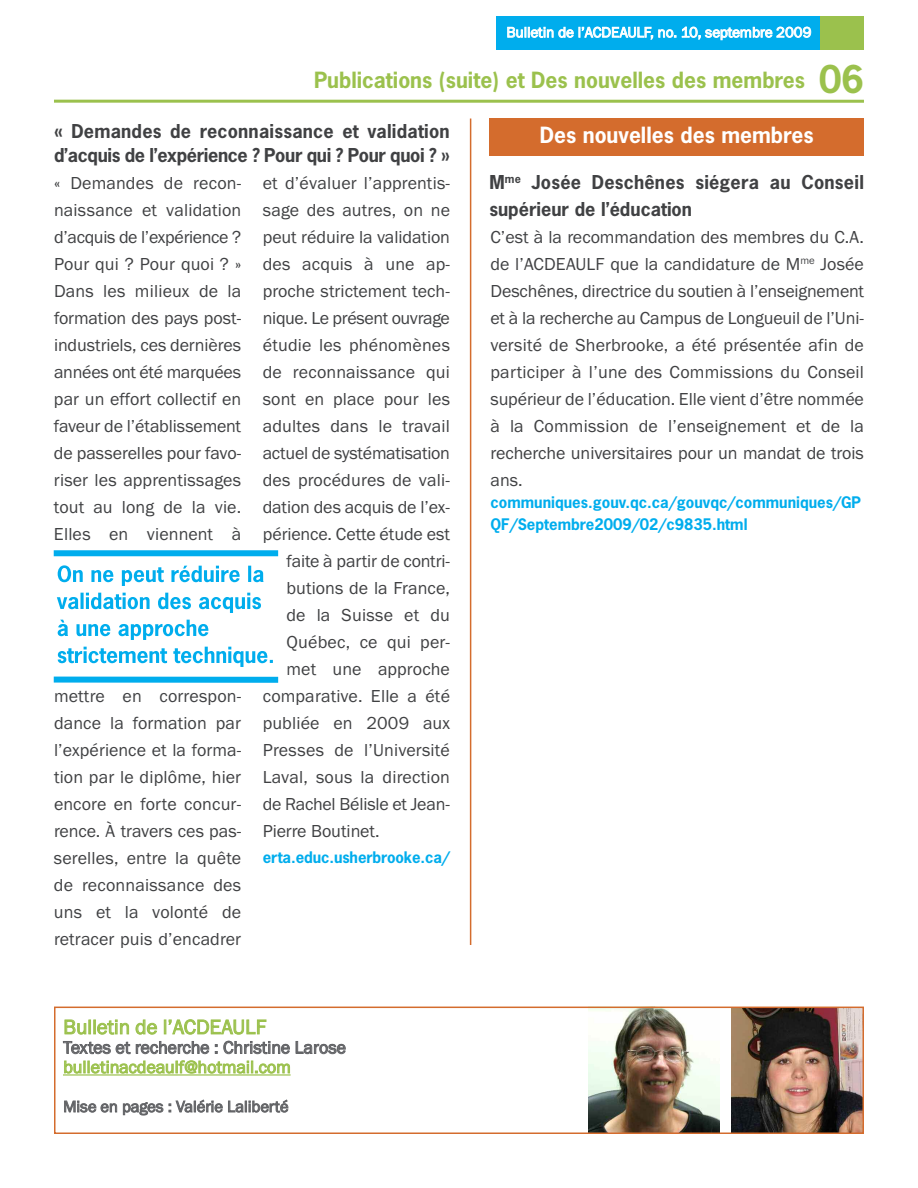
<style>
.page{position:relative;width:918px;height:1188px;background:#fff}
.page>*{position:absolute;margin:0;border:0;box-sizing:border-box;transform-origin:0 0}
.t1{font:700 21px "News Gothic Std";color:#9bc14d}
.t2{font:700 21px "News Gothic Std";color:#fff}
.t3{font:21px "Franklin Gothic";color:#9bc14d}
.t4{font:18px/27px "Franklin Gothic";color:#404143;text-align:justify}
.t5{font:700 18px/24px "News Gothic Std";letter-spacing:.01em;color:#404143}
.t6{font:18px "Franklin Gothic";color:#636467}
.t7{font:18px "Franklin Gothic";color:#9bc14d}
.t8{font:18px "Franklin Gothic";letter-spacing:-.02em;color:#404143}
.t9{font:16.5px "Franklin Gothic";color:#636467}
.t10{font:700 15px/22.6px "News Gothic Std";color:#00aded}
.t11{font:15px "Franklin Gothic";letter-spacing:-.005em;color:#fff}
.s1{font-size:36px}
</style>
<div class="page">
<hr style="left:54px;top:100px;width:810px;height:3px;background:#9bc14d">
<div style="left:497px;top:16px;width:324px;height:34px;background:#00aded"></div>
<div style="left:821px;top:17px;width:43px;height:33px;background:#9bc14d"></div>
<hr style="left:470px;top:119px;width:1px;height:826px;background:#d46c2d">
<div style="left:489px;top:118px;width:375px;height:38px;background:#d46c2d"></div>
<img style="left:732px;top:1010px;width:129px;height:121px">
<img style="left:589px;top:1006px;width:130px;height:125px">
<div style="left:54px;top:1007px;width:810px;height:127px;border:2px solid #d46c2d"></div>
<hr style="left:63px;top:1074px;width:228px;height:2px;background:#9bc14d">
<svg style="left:58px;top:647px;width:215px;height:20px"></svg>
<svg style="left:58px;top:620px;width:150px;height:20px"></svg>
<svg style="left:57px;top:593px;width:204px;height:20px"></svg>
<svg style="left:58px;top:565px;width:206px;height:21px"></svg>
<div style="left:54px;top:550px;width:224px;height:6px;background:#00aded"></div>
<div style="left:54px;top:677px;width:224px;height:6px;background:#00aded"></div>
<p class="t11" style="left:506px;top:24px;width:307px">Bulletin de l’ACDEAULF, no. 10, septembre 2009</p>
<p class="t1" style="left:314px;top:69px;width:551px">Publications (suite) et Des nouvelles des membres <span class="s1">06</span></p>
<p class="t5" style="left:54px;top:120px;width:398px">« Demandes de reconnaissance et validation d’acquis de l’expérience ? Pour qui ? Pour quoi ? »</p>
<p class="t2" style="left:540px;top:124px;width:275px">Des nouvelles des membres</p>
<p class="t4" style="left:54px;top:170px;width:189px">« Demandes de recon&shy;naissance et validation d’acquis de l’expérience ?<br>Pour qui ? Pour quoi ? » Dans les milieux de la formation des pays post&shy;industriels, ces dernières années ont été marquées par un effort collectif en faveur de l’établissement de passerelles pour favo&shy;riser les apprentissages tout au long de la vie.<br>Elles en viennent à</p>
<p class="t4" style="left:54px;top:683px;width:189px">mettre en correspon&shy;dance la formation par l’expérience et la forma&shy;tion par le diplôme, hier encore en forte concur&shy;rence. À travers ces pas&shy;serelles, entre la quête de reconnaissance des uns et la volonté de retracer puis d’encadrer</p>
<p class="t4" style="left:263px;top:170px;width:189px">et d’évaluer l’apprentis-</p>
<p class="t4" style="left:263px;top:197px;width:189px">sage des autres, on ne</p>
<p class="t4" style="left:263px;top:224px;width:189px">peut réduire la validation</p>
<p class="t4" style="left:263px;top:251px;width:189px">des acquis à une ap-</p>
<p class="t4" style="left:263px;top:278px;width:189px">proche strictement tech-</p>
<p class="t8" style="left:263px;top:308px;width:189px">nique. Le présent ouvrage</p>
<p class="t4" style="left:263px;top:332px;width:189px">étudie les phénomènes</p>
<p class="t4" style="left:263px;top:359px;width:189px">de reconnaissance qui</p>
<p class="t4" style="left:263px;top:386px;width:189px">sont en place pour les</p>
<p class="t4" style="left:263px;top:413px;width:189px">adultes dans le travail</p>
<p class="t4" style="left:263px;top:440px;width:189px">actuel de systématisation</p>
<p class="t4" style="left:263px;top:467px;width:189px">des procédures de vali-</p>
<p class="t4" style="left:263px;top:494px;width:189px">dation des acquis de l’ex-</p>
<p class="t4" style="left:263px;top:521px;width:189px">périence. Cette étude est</p>
<p class="t4" style="left:286px;top:548px;width:165px">faite à partir de contri-</p>
<p class="t4" style="left:286px;top:575px;width:165px">butions de la France,</p>
<p class="t4" style="left:286px;top:602px;width:165px">de la Suisse et du</p>
<p class="t4" style="left:286px;top:629px;width:165px">Québec, ce qui per-</p>
<p class="t4" style="left:286px;top:656px;width:165px">met une approche</p>
<p class="t4" style="left:263px;top:683px;width:189px">comparative. Elle a été</p>
<p class="t4" style="left:263px;top:710px;width:189px">publiée en 2009 aux</p>
<p class="t4" style="left:263px;top:737px;width:189px">Presses de l’Université</p>
<p class="t4" style="left:263px;top:764px;width:189px">Laval, sous la direction</p>
<p class="t4" style="left:263px;top:791px;width:189px">de Rachel Bélisle et Jean-</p>
<p class="t4" style="left:263px;top:818px;width:118px">Pierre Boutinet.</p>
<p class="t10" style="left:263px;top:847px;width:189px">erta.educ.usherbrooke.ca/</p>
<p class="t3" style="left:63px;top:1015px;width:205px">Bulletin de l’ACDEAULF</p>
<p class="t6" style="left:63px;top:1038px;width:284px">Textes et recherche : Christine Larose</p>
<p class="t7" style="left:63px;top:1057px;width:229px">bulletinacdeaulf@hotmail.com</p>
<p class="t9" style="left:63px;top:1097px;width:227px">Mise en pages : Valérie Laliberté</p>
<p class="t5" style="left:489px;top:169px;width:376px;line-height:27px">M<sup>me</sup> Josée Deschênes siégera au Conseil supérieur de l’éducation</p>
<p class="t4" style="left:490px;top:224px;width:375px">C’est à la recommandation des membres du C.A. de l’ACDEAULF que la candidature de M<sup>me</sup> Josée Deschênes, directrice du soutien à l’enseignement et à la recherche au Campus de Longueuil de l’Uni&shy;versité de Sherbrooke, a été présentée afin de participer à l’une des Commissions du Conseil supérieur de l’éducation. Elle vient d’être nommée à la Commission de l’enseignement et de la recherche universitaires pour un mandat de trois ans.</p>
<p class="t10" style="left:490px;top:491px;width:372px">communiques.gouv.qc.ca/gouvqc/communiques/GP<br>QF/Septembre2009/02/c9835.html</p>
</div>
